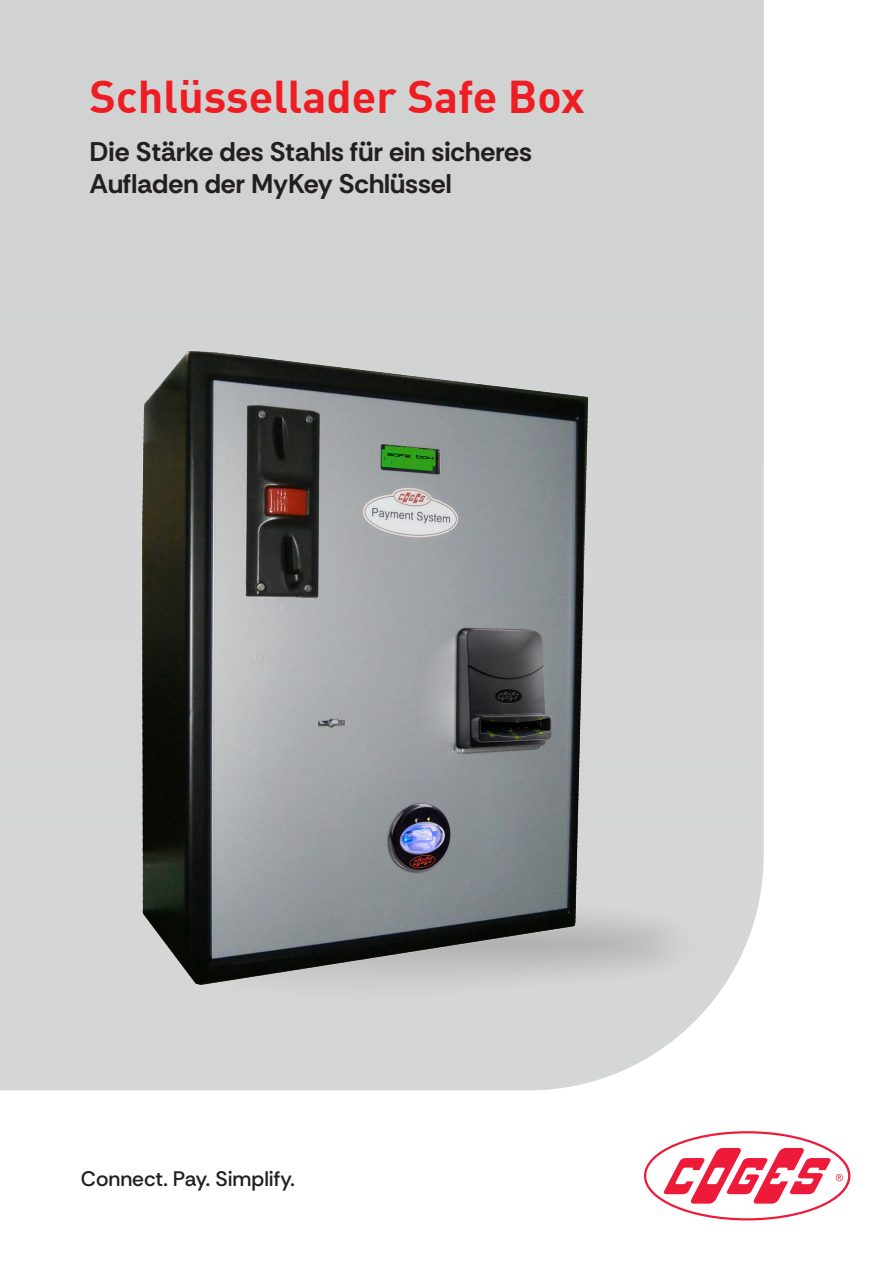
<style>
.page{position:relative;width:893px;height:1263px;background:#fff}
.page>*{position:absolute;margin:0;border:0;box-sizing:border-box;transform-origin:0 0}
.Titolo_Copertina{font:700 45px "DIN";color:#ee1d23}
.Sottotitolo{font:27px/32.4px "Rethink Sans";color:#231f20}
.t1{font:21px "Rethink Sans";color:#231f20}
</style>
<div class="page">
<div style="left:0;top:0;width:764px;height:1090px;background:#d1d2d2"></div>
<img style="left:648px;top:891px;width:50px;height:114px">
<svg style="left:644px;top:1131px;width:206px;height:89px"></svg>
<img style="left:81px;top:295px;width:567px;height:731px">
<p class="Titolo_Copertina" style="left:90px;top:67px;width:497px">Schlüssellader Safe Box</p>
<p class="Sottotitolo" style="left:90px;top:135px;width:444px">Die Stärke des Stahls für ein sicheres<br>Aufladen der MyKey Schlüssel</p>
<p class="t1" style="left:81px;top:1166px;width:216px">Connect. Pay. Simplify.</p>
</div>
